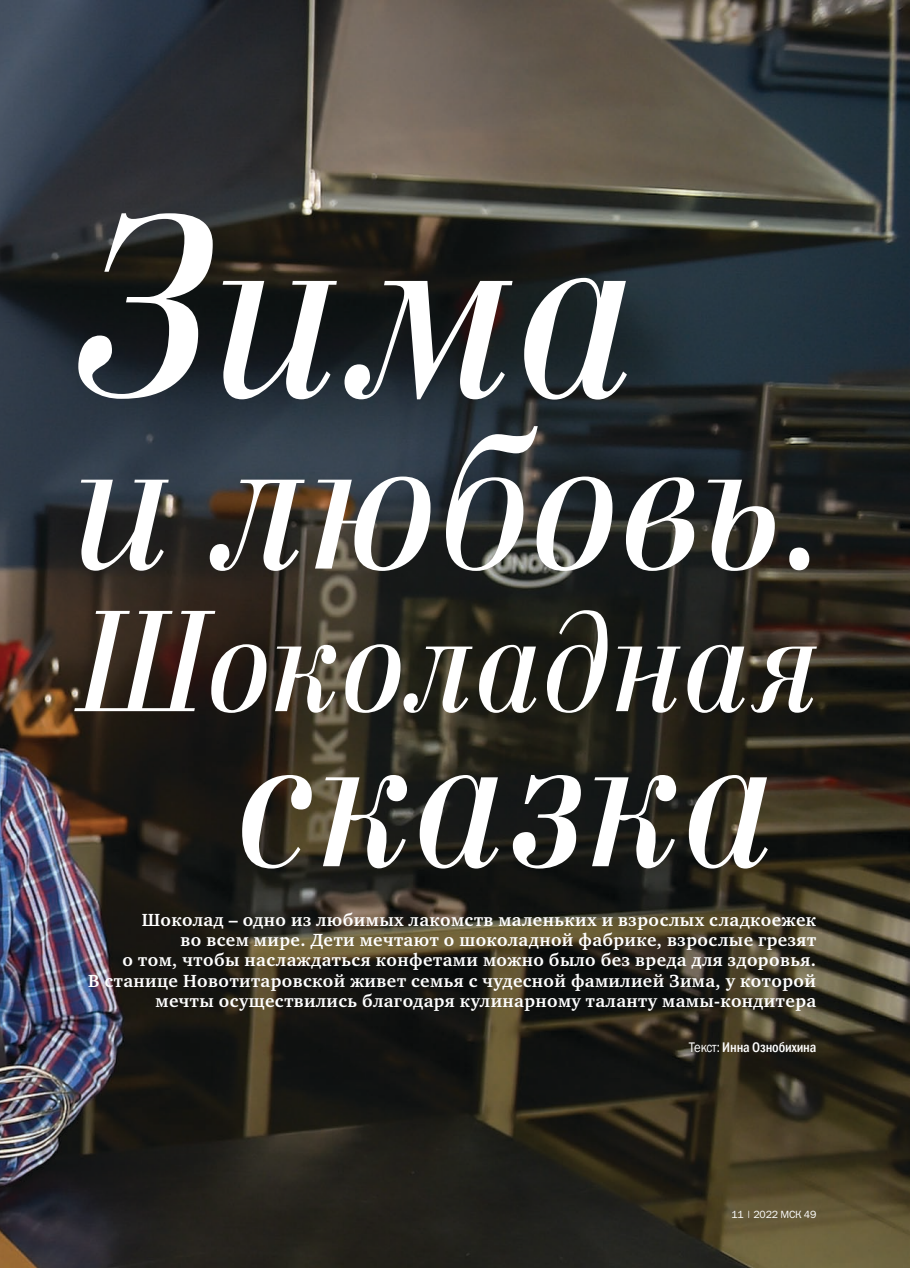
<style>
.page{position:relative;width:910px;height:1268px;background:#fff}
.page>*{position:absolute;margin:0;border:0;box-sizing:border-box;transform-origin:0 0}
.t1{font:700 18px/20.2px "Charter ITCC";letter-spacing:.025em;color:#fff;text-align:right}
.t2{font:500 condensed 14.25px "Franklin Gothic";letter-spacing:-.01em;color:#fff}
.t3{font:10.5px "Franklin Gothic Book C";letter-spacing:-.015em;color:#fff}
.s1{font-weight:400;font-stretch:normal}
</style>
<div class="page">
<img style="left:0;top:0;width:910px;height:1267px">
<svg style="left:242px;top:774px;width:526px;height:94px"></svg>
<svg style="left:74px;top:610px;width:743px;height:102px"></svg>
<svg style="left:81px;top:426px;width:728px;height:144px"></svg>
<svg style="left:78px;top:213px;width:549px;height:186px"></svg>
<p class="t1" style="left:88px;top:909px;width:730px">Шоколад – одно из любимых лакомств маленьких и взрослых сладкоежек<br>во всем мире. Дети мечтают о шоколадной фабрике, взрослые грезят<br>о том, чтобы наслаждаться конфетами можно было без вреда для здоровья.<br>В станице Новотитаровской живет семья с чудесной фамилией Зима, у которой мечты осуществились благодаря кулинарному таланту мамы-кондитера</p>
<p class="t2" style="left:689px;top:1037px;width:129px"><span class="s1">Текст:</span> Инна Ознобихина</p>
<p class="t3" style="left:731px;top:1208px;width:87px">11 | 2022 МСК 49</p>
</div>
